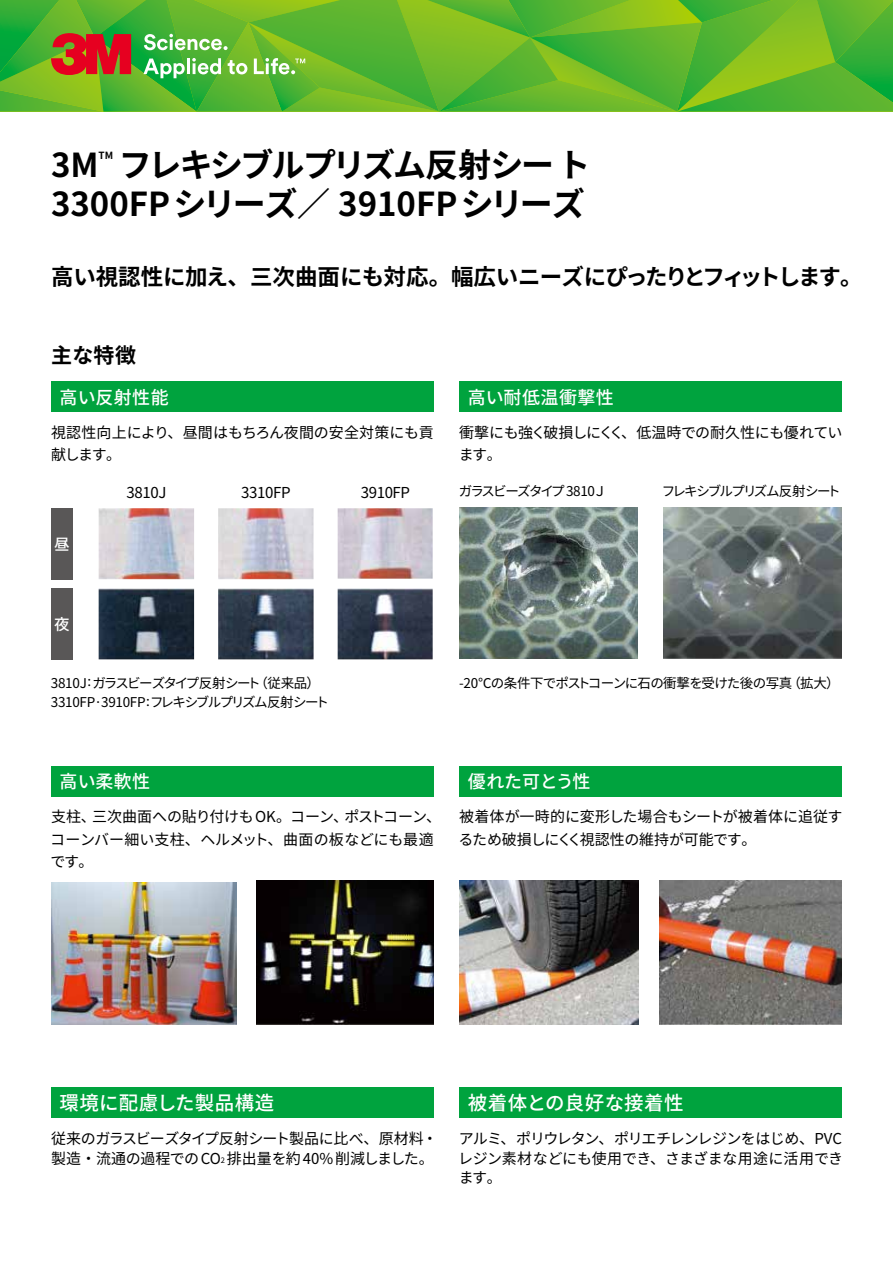
<style>
.page{position:relative;width:893px;height:1263px;background:#fff}
.page>*{position:absolute;margin:0;border:0;box-sizing:border-box;transform-origin:0 0}
.t1{font:700 33px/39px "Noto Sans CJ Kjp";letter-spacing:-.035em;color:#000;text-align:right}
.t2{font:700 22.5px "Noto Sans CJ Kjp";letter-spacing:-.03em;color:#000}
.t3{font:700 21px "Noto Sans CJ Kjp";color:#000}
.t4{font:500 19.5px "Noto Sans CJ Kjp";letter-spacing:.025em;color:#fff}
.t5{font:500 18px "Noto Sans CJ Kjp";letter-spacing:.015em;color:#fff}
.t6{font:500 18px "Noto Sans CJ Kjp";letter-spacing:-.01em;color:#fff}
.t7{font:500 15.6px "Noto Sans CJ Kjp";color:#fff}
.t8{font:15px/22.5px "Noto Sans CJ Kjp";letter-spacing:-.02em;color:#000}
.t9{font:15px/22.5px "Noto Sans CJ Kjp";color:#000}
.t10{font:13.5px/19.5px "Noto Sans CJ Kjp";letter-spacing:-.055em;color:#000}
.t11{font:13.5px "Noto Sans CJ Kjp";letter-spacing:-.05em;color:#000}
.t12{font:13.5px "Noto Sans CJ Kjp";letter-spacing:-.12em;color:#000}
.t13{font:13.5px "Noto Sans CJ Kjp";letter-spacing:-.13em;color:#000}
.t14{font:700 9.9px "Noto Sans CJ Kjp";color:#000}
.s1{font-size:7.5px}
</style>
<div class="page">
<svg style="left:0;top:0;width:893px;height:112px;background:#64b32f"></svg>
<div style="left:51px;top:382px;width:383px;height:30px;background:#00a33e"></div>
<div style="left:51px;top:766px;width:383px;height:30px;background:#00a33e"></div>
<div style="left:51px;top:1087px;width:383px;height:30px;background:#00a33e"></div>
<img style="left:99px;top:508px;width:95px;height:151px">
<img style="left:338px;top:508px;width:95px;height:151px">
<img style="left:218px;top:508px;width:96px;height:151px">
<div style="left:51px;top:508px;width:22px;height:71px;background:#595757"></div>
<div style="left:51px;top:588px;width:22px;height:72px;background:#595757"></div>
<img style="left:257px;top:881px;width:177px;height:144px">
<img style="left:51px;top:883px;width:185px;height:142px">
<div style="left:459px;top:382px;width:383px;height:30px;background:#00a33e"></div>
<div style="left:459px;top:766px;width:383px;height:30px;background:#00a33e"></div>
<div style="left:459px;top:1087px;width:383px;height:30px;background:#00a33e"></div>
<img style="left:459px;top:507px;width:179px;height:152px">
<img style="left:663px;top:508px;width:179px;height:151px">
<img style="left:459px;top:881px;width:180px;height:143px">
<img style="left:659px;top:881px;width:183px;height:143px">
<h1 class="t1" style="left:51px;top:146px;width:541px">フレキシブルプリズム反射シー ト<br>3300FPシリーズ／ 3910FPシリーズ</h1>
<h1 class="t1" style="left:51px;top:146px;width:49px">3M</h1>
<p class="t14" style="left:99px;top:150px;width:16px">TM</p>
<h2 class="t2" style="left:51px;top:264px;width:813px">高い視認性に加え、三次曲面にも対応。幅広いニーズにぴったりとフィットします。</h2>
<h3 class="t3" style="left:51px;top:343px;width:87px">主な特徴</h3>
<p class="t5" style="left:60px;top:387px;width:111px">高い反射性能</p>
<p class="t9" style="left:51px;top:421px;width:384px">視認性向上により、昼間はもちろん夜間の安全対策にも貢献します。</p>
<p class="t7" style="left:54px;top:535px;width:17px">昼</p>
<p class="t8" style="left:126px;top:481px;width:42px">3810J</p>
<p class="t8" style="left:241px;top:481px;width:51px">3310FP</p>
<p class="t8" style="left:361px;top:481px;width:51px">3910FP</p>
<p class="t5" style="left:468px;top:387px;width:148px">高い耐低温衝撃性</p>
<p class="t8" style="left:459px;top:421px;width:385px">衝撃にも強く破損しにくく、低温時での耐久性にも優れています。</p>
<p class="t13" style="left:459px;top:484px;width:149px">ガラスビーズタイプ 3810Ｊ</p>
<p class="t12" style="left:662px;top:484px;width:180px">フレキシブルプリズム反射シート</p>
<p class="t7" style="left:54px;top:615px;width:17px">夜</p>
<p class="t10" style="left:51px;top:673px;width:280px">3810J:ガラスビーズタイプ反射シート（従来品）<br>3310FP·3910FP:フレキシブルプリズム反射シート</p>
<p class="t11" style="left:459px;top:675px;width:382px">-20℃の条件下でポストコーンに石の衝撃を受けた後の写真（拡大）</p>
<p class="t5" style="left:60px;top:771px;width:92px">高い柔軟性</p>
<p class="t6" style="left:468px;top:771px;width:124px">優れた可とう性</p>
<p class="t8" style="left:50px;top:806px;width:392px">支柱、三次曲面への貼り付けもOK。コーン、ポストコーン、コーンバー細い支柱、ヘルメット、曲面の板などにも最適です。</p>
<p class="t8" style="left:459px;top:806px;width:386px">被着体が一時的に変形した場合もシートが被着体に追従するため破損しにくく視認性の維持が可能です。</p>
<h3 class="t4" style="left:60px;top:1091px;width:216px">環境に配慮した製品構造</h3>
<p class="t8" style="left:51px;top:1129px;width:388px;line-height:19.5px">従来のガラスビーズタイプ反射シート製品に比べ、原材料・製造・流通の過程でのCO<span class="s1">2</span> 排出量を約 40% 削減しました。</p>
<h3 class="t4" style="left:468px;top:1091px;width:218px">被着体との良好な接着性</h3>
<p class="t8" style="left:458px;top:1129px;width:386px;line-height:19.5px;text-align:justify">アルミ、ポリウレタン、ポリエチレンレジンをはじめ、PVCレジン素材などにも使用でき、さまざまな用途に活用できます。</p>
</div>
